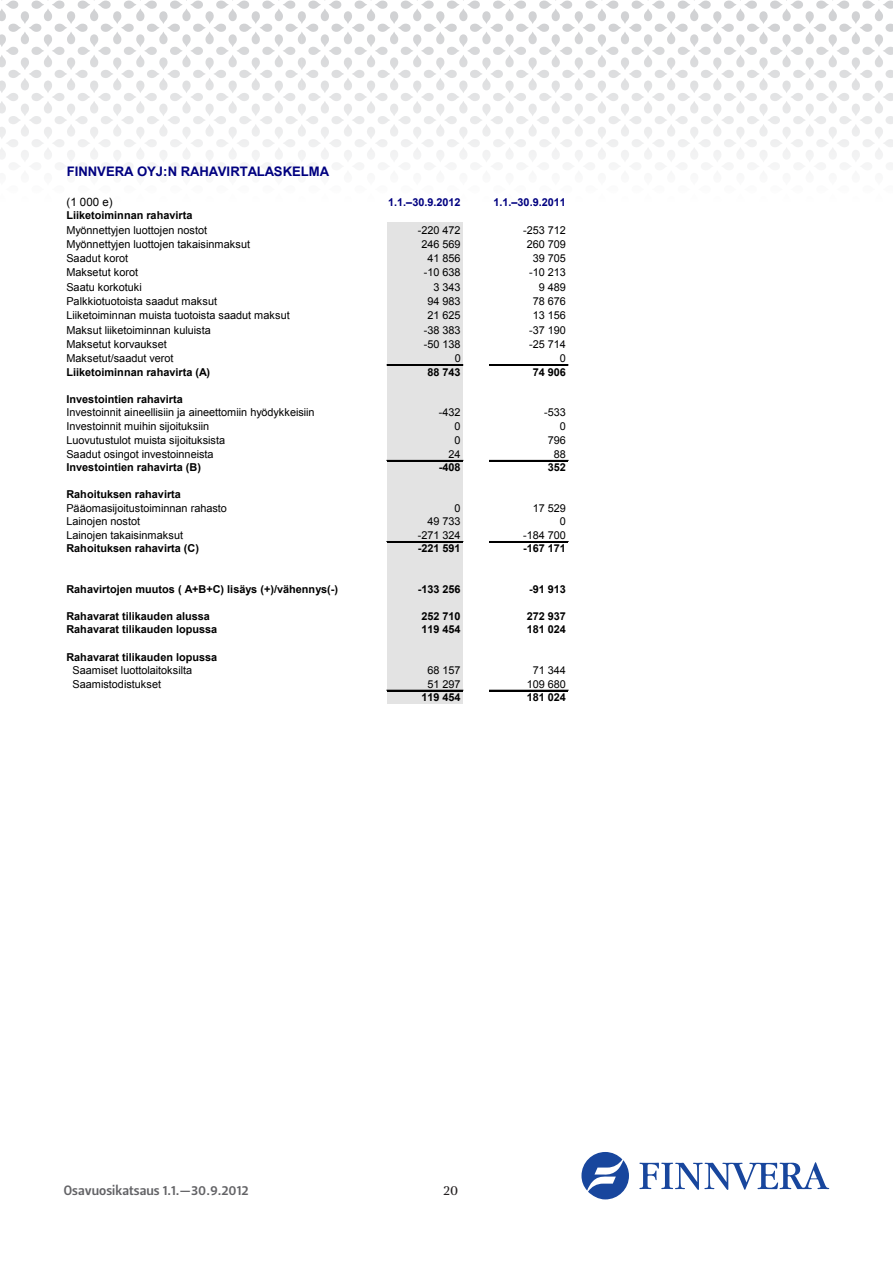
<style>
.page{position:relative;width:893px;height:1263px;background:#fff}
.page>*{position:absolute;margin:0;border:0;box-sizing:border-box;transform-origin:0 0}
.t1{font:13.5px "Leitura Sans Grot 3";color:#636366}
.t2{font:13.5px "Leitura News Roman 2";color:#231f20}
.t3{font:700 13.05px "Arial";color:#000080}
.t4{font:11.55px "Arial";color:#000}
.t5{font:10.95px/13.5px "Arial";color:#000}
.t6{font:700 10.95px/13.5px "Arial";color:#000}
.t7{font:700 10.95px "Arial";color:#000080}
.s1{font-weight:700}
.s2{font-weight:400}
</style>
<div class="page">
<svg style="left:0;top:0;width:302px;height:164px"></svg>
<svg style="left:302px;top:0;width:323px;height:164px"></svg>
<svg style="left:625px;top:0;width:268px;height:164px"></svg>
<svg style="left:581px;top:1152px;width:48px;height:47px"></svg>
<svg style="left:639px;top:1162px;width:190px;height:28px"></svg>
<div style="left:387px;top:222px;width:76px;height:482px;background:#e3e3e3"></div>
<hr style="left:387px;top:365px;width:76px;height:1px;background:#000">
<hr style="left:387px;top:460px;width:76px;height:1px;background:#000">
<hr style="left:387px;top:541px;width:76px;height:1px;background:#000">
<hr style="left:387px;top:690px;width:76px;height:1px;background:#000">
<hr style="left:490px;top:365px;width:78px;height:1px;background:#000">
<hr style="left:490px;top:460px;width:78px;height:1px;background:#000">
<hr style="left:490px;top:541px;width:78px;height:1px;background:#000">
<hr style="left:490px;top:690px;width:78px;height:1px;background:#000">
<p class="t3" style="left:67px;top:162px;width:264px">FINNVERA OYJ:N RAHAVIRTALASKELMA</p>
<p class="t4" style="left:67px;top:194px;width:48px">(1 000 e)</p>
<p class="t7" style="left:388px;top:195px;width:74px">1.1.–30.9.2012</p>
<p class="t7" style="left:493px;top:195px;width:74px">1.1.–30.9.2011</p>
<p class="t5" style="left:66px;top:208px;width:142px;line-height:14.2px"><span class="s1">Liiketoiminnan rahavirta<br></span>Myönnettyjen luottojen nostot</p>
<p class="t5" style="left:418px;top:223px;width:44px">-220 472</p>
<p class="t5" style="left:523px;top:223px;width:44px">-253 712</p>
<p class="t5" style="left:66px;top:237px;width:185px">Myönnettyjen luottojen takaisinmaksut</p>
<p class="t5" style="left:421px;top:237px;width:41px">246 569</p>
<p class="t5" style="left:527px;top:237px;width:41px">260 709</p>
<p class="t5" style="left:66px;top:252px;width:63px">Saadut korot</p>
<p class="t5" style="left:427px;top:252px;width:35px">41 856</p>
<p class="t5" style="left:533px;top:252px;width:35px">39 705</p>
<p class="t5" style="left:66px;top:266px;width:73px">Maksetut korot</p>
<p class="t5" style="left:424px;top:266px;width:38px">-10 638</p>
<p class="t5" style="left:529px;top:266px;width:38px">-10 213</p>
<p class="t5" style="left:66px;top:280px;width:77px">Saatu korkotuki</p>
<p class="t5" style="left:433px;top:280px;width:29px">3 343</p>
<p class="t5" style="left:539px;top:280px;width:29px">9 489</p>
<p class="t5" style="left:66px;top:295px;width:152px">Palkkiotuotoista saadut maksut</p>
<p class="t5" style="left:427px;top:295px;width:35px">94 983</p>
<p class="t5" style="left:533px;top:295px;width:35px">78 676</p>
<p class="t5" style="left:66px;top:309px;width:225px">Liiketoiminnan muista tuotoista saadut maksut</p>
<p class="t5" style="left:427px;top:309px;width:35px">21 625</p>
<p class="t5" style="left:533px;top:309px;width:35px">13 156</p>
<p class="t5" style="left:66px;top:323px;width:146px">Maksut liiketoiminnan kuluista</p>
<p class="t5" style="left:424px;top:323px;width:38px">-38 383</p>
<p class="t5" style="left:529px;top:323px;width:38px">-37 190</p>
<p class="t5" style="left:66px;top:337px;width:102px">Maksetut korvaukset</p>
<p class="t5" style="left:424px;top:337px;width:38px">-50 138</p>
<p class="t5" style="left:529px;top:337px;width:38px">-25 714</p>
<p class="t5" style="left:66px;top:352px;width:109px">Maksetut/saadut verot</p>
<p class="t5" style="left:455px;top:352px;width:8px">0</p>
<p class="t5" style="left:560px;top:352px;width:8px">0</p>
<p class="t6" style="left:66px;top:366px;width:145px">Liiketoiminnan rahavirta (A)</p>
<p class="t6" style="left:427px;top:366px;width:35px">88 743</p>
<p class="t6" style="left:533px;top:366px;width:35px">74 906</p>
<p class="t5" style="left:66px;top:392px;width:250px"><span class="s1">Investointien rahavirta<br></span>Investoinnit aineellisiin ja aineettomiin hyödykkeisiin</p>
<p class="t5" style="left:439px;top:406px;width:23px">-432</p>
<p class="t5" style="left:544px;top:406px;width:23px">-533</p>
<p class="t5" style="left:66px;top:419px;width:144px">Investoinnit muihin sijoituksiin</p>
<p class="t5" style="left:455px;top:419px;width:8px">0</p>
<p class="t5" style="left:560px;top:419px;width:8px">0</p>
<p class="t5" style="left:66px;top:434px;width:160px">Luovutustulot muista sijoituksista</p>
<p class="t5" style="left:455px;top:434px;width:8px">0</p>
<p class="t5" style="left:548px;top:434px;width:20px">796</p>
<p class="t5" style="left:66px;top:447px;width:149px">Saadut osingot investoinneista</p>
<p class="t5" style="left:449px;top:447px;width:14px">24</p>
<p class="t5" style="left:554px;top:447px;width:14px">88</p>
<p class="t6" style="left:66px;top:461px;width:136px">Investointien rahavirta (B)</p>
<p class="t6" style="left:439px;top:461px;width:23px">-408</p>
<p class="t6" style="left:548px;top:461px;width:20px">352</p>
<p class="t5" style="left:66px;top:488px;width:162px"><span class="s1">Rahoituksen rahavirta<br></span>Pääomasijoitustoiminnan rahasto</p>
<p class="t5" style="left:455px;top:501px;width:8px">0</p>
<p class="t5" style="left:533px;top:501px;width:35px">17 529</p>
<p class="t5" style="left:66px;top:515px;width:75px">Lainojen nostot</p>
<p class="t5" style="left:427px;top:515px;width:35px">49 733</p>
<p class="t5" style="left:560px;top:515px;width:8px">0</p>
<p class="t5" style="left:66px;top:528px;width:118px">Lainojen takaisinmaksut</p>
<p class="t5" style="left:418px;top:528px;width:44px">-271 324</p>
<p class="t5" style="left:523px;top:528px;width:44px">-184 700</p>
<p class="t6" style="left:66px;top:542px;width:134px">Rahoituksen rahavirta (C)</p>
<p class="t6" style="left:418px;top:542px;width:44px">-221 591</p>
<p class="t6" style="left:523px;top:542px;width:44px">-167 171</p>
<p class="t6" style="left:66px;top:583px;width:273px">Rahavirtojen muutos ( A+B+C) lisäys (+)/vähennys(-)</p>
<p class="t6" style="left:418px;top:583px;width:44px">-133 256</p>
<p class="t6" style="left:529px;top:583px;width:38px">-91 913</p>
<p class="t6" style="left:66px;top:610px;width:145px">Rahavarat tilikauden alussa</p>
<p class="t6" style="left:421px;top:610px;width:41px">252 710</p>
<p class="t6" style="left:527px;top:610px;width:41px">272 937</p>
<p class="t6" style="left:66px;top:623px;width:152px">Rahavarat tilikauden lopussa</p>
<p class="t6" style="left:421px;top:623px;width:41px">119 454</p>
<p class="t6" style="left:527px;top:623px;width:41px">181 024</p>
<p class="t6" style="left:72px;top:650px;width:146px;text-indent:-6px">Rahavarat tilikauden lopussa<br><span class="s2">Saamiset luottolaitoksilta</span></p>
<p class="t5" style="left:427px;top:663px;width:35px">68 157</p>
<p class="t5" style="left:533px;top:663px;width:35px">71 344</p>
<p class="t5" style="left:72px;top:677px;width:90px">Saamistodistukset</p>
<p class="t5" style="left:427px;top:677px;width:35px">51 297</p>
<p class="t5" style="left:527px;top:677px;width:41px">109 680</p>
<p class="t6" style="left:421px;top:691px;width:41px">119 454</p>
<p class="t6" style="left:527px;top:691px;width:41px">181 024</p>
<p class="t1" style="left:64px;top:1181px;width:186px">Osavuosikatsaus 1.1.—30.9.2012</p>
<p class="t2" style="left:443px;top:1182px;width:16px">20</p>
</div>
